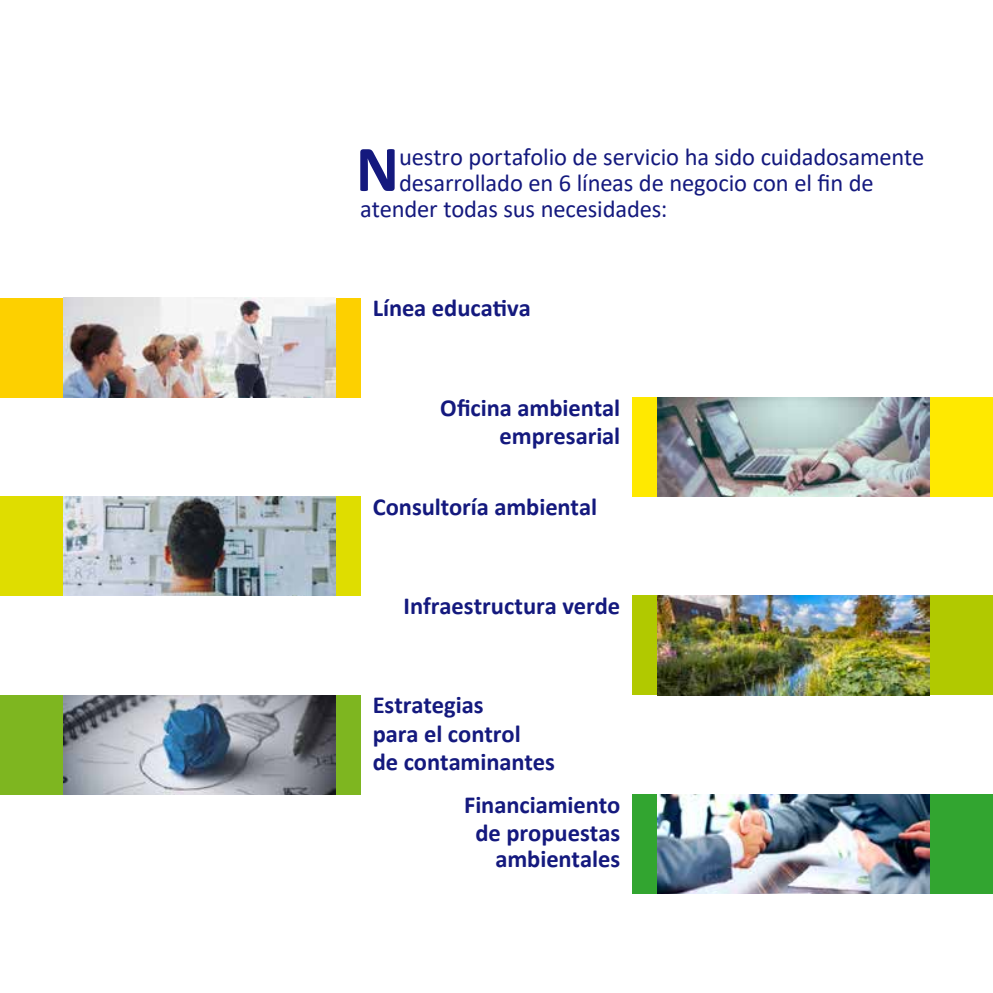
<style>
.page{position:relative;width:993px;height:993px;background:#fff}
.page>*{position:absolute;margin:0;border:0;box-sizing:border-box;transform-origin:0 0}
.t1{font:700 65.8px "Calibri";color:#14197e}
.t2{font:700 24.5px/28px "Calibri";letter-spacing:-.005em;color:#14197e;text-align:right}
.t3{font:24.5px "Calibri";letter-spacing:-.005em;color:#14197e}
</style>
<div class="page">
<div style="left:0;top:298px;width:360px;height:99px;background:#fdd000"></div>
<div style="left:632px;top:397px;width:360px;height:99px;background:#ffe900"></div>
<div style="left:0;top:496px;width:360px;height:99px;background:#dfdd00"></div>
<div style="left:632px;top:595px;width:360px;height:99px;background:#b1c900"></div>
<div style="left:0;top:694px;width:360px;height:100px;background:#7eb620"></div>
<div style="left:632px;top:794px;width:360px;height:99px;background:#32a530"></div>
<img style="left:63px;top:298px;width:272px;height:99px">
<img style="left:657px;top:397px;width:272px;height:99px">
<img style="left:63px;top:496px;width:272px;height:99px">
<img style="left:657px;top:595px;width:272px;height:99px">
<img style="left:63px;top:694px;width:272px;height:100px">
<img style="left:657px;top:794px;width:272px;height:99px">
<h1 class="t1" style="left:355px;top:122px;width:45px">N</h1>
<p class="t3" style="left:399px;top:139px;width:526px">uestro portafolio de servicio ha sido cuidadosamente</p>
<p class="t3" style="left:399px;top:166px;width:476px">desarrollado en 6 líneas de negocio con el fin de</p>
<p class="t3" style="left:360px;top:192px;width:308px">atender todas sus necesidades:</p>
<p class="t2" style="left:372px;top:294px;width:160px">Línea educativa</p>
<p class="t2" style="left:440px;top:393px;width:181px">Oficina ambiental empresarial</p>
<p class="t2" style="left:372px;top:492px;width:226px">Consultoría ambiental</p>
<p class="t2" style="left:403px;top:591px;width:218px">Infraestructura verde</p>
<p class="t2" style="left:372px;top:690px;width:184px;text-align:left">Estrategias<br>para el control<br>de contaminantes</p>
<p class="t2" style="left:464px;top:790px;width:157px;line-height:27.1px">Financiamiento de propuestas ambientales</p>
</div>
